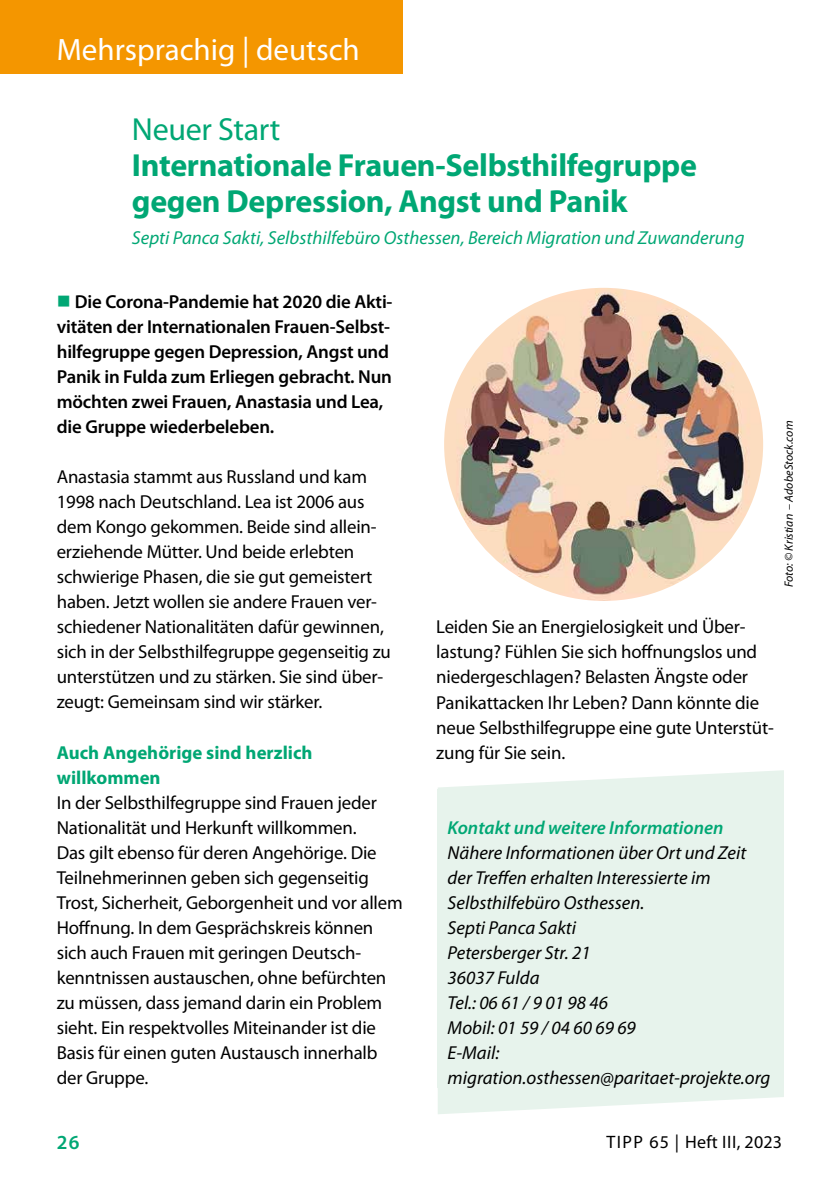
<style>
.page{position:relative;width:840px;height:1191px;background:#fff}
.page>*{position:absolute;margin:0;border:0;box-sizing:border-box;transform-origin:0 0}
.t1{font:700 32px/36px "Myriad Pro";letter-spacing:-.01em;color:#00a774}
.t2{font:32px "Myriad Pro";letter-spacing:-.01em;color:#00a774}
.t3{font:31px "Myriad Pro";color:#fff}
.t4{font:600 20px "Myriad Pro";color:#00a774}
.t5{font:18.8px/25px "Myriad Pro";letter-spacing:-.01em;color:#000}
.t6{font:italic 18.8px/25px "Myriad Pro";color:#000}
.t7{font:600 18.8px/25px "Myriad Pro";letter-spacing:-.01em;color:#000}
.t8{font:italic 18.8px "Myriad Pro";color:#00a774}
.t9{font:700 18.8px/25px "Myriad Pro";color:#00a774}
.t10{font:italic 600 18.8px "Myriad Pro";color:#00a774}
.t11{font:18px "Myriad Pro";letter-spacing:.025em;color:#000}
.t12{font:italic 12px "Myriad Pro";color:#000}
.s1{color:#00a774}
</style>
<div class="page">
<div style="left:0;top:0;width:403px;height:74px;background:#f49600"></div>
<svg style="left:438px;top:770px;width:345px;height:19px"></svg>
<div style="left:437px;top:789px;width:346px;height:298px;background:#e7f3ec"></div>
<svg style="left:437px;top:1087px;width:346px;height:27px"></svg>
<img style="left:444px;top:288px;width:318px;height:313px">
<h2 class="t3" style="left:57px;top:28px;width:173px">Schwerpunkt</h2>
<h2 class="t3" style="left:57px;top:30px;width:304px">Mehrsprachig | deutsch</h2>
<h1 class="t2" style="left:132px;top:110px;width:150px">Neuer Start</h1>
<h1 class="t1" style="left:132px;top:146px;width:566px">Internationale Frauen-Selbsthilfegruppe gegen Depression, Angst und Panik</h1>
<p class="t8" style="left:132px;top:226px;width:613px">Septi Panca Sakti, Selbsthilfebüro Osthessen, Bereich Migration und Zuwanderung</p>
<p class="t7" style="left:57px;top:289px;width:337px"><span class="s1">■</span> Die Corona-Pandemie hat 2020 die Akti&shy;vitäten der Internationalen Frauen-Selbst&shy;hilfegruppe gegen Depression, Angst und Panik in Fulda zum Erliegen gebracht. Nun möchten zwei Frauen, Anastasia und Lea, die Gruppe wiederbeleben.</p>
<p class="t5" style="left:57px;top:464px;width:335px">Anastasia stammt aus Russland und kam 1998 nach Deutschland. Lea ist 2006 aus dem Kongo gekommen. Beide sind allein&shy;erziehende Mütter. Und beide erlebten schwierige Phasen, die sie gut gemeistert haben. Jetzt wollen sie andere Frauen ver&shy;schiedener Nationalitäten dafür gewinnen, sich in der Selbsthilfegruppe gegenseitig zu unterstützen und zu stärken. Sie sind über&shy;zeugt: Gemeinsam sind wir stärker.</p>
<p class="t9" style="left:57px;top:739px;width:257px">Auch Angehörige sind herzlich willkommen</p>
<p class="t5" style="left:57px;top:789px;width:347px">In der Selbsthilfegruppe sind Frauen jeder Nationalität und Herkunft willkommen.<br>Das gilt ebenso für deren Angehörige. Die Teilnehmerinnen geben sich gegenseitig Trost, Sicherheit, Geborgenheit und vor allem Hoffnung. In dem Gesprächskreis können sich auch Frauen mit geringen Deutsch&shy;kenntnissen austauschen, ohne befürchten zu müssen, dass jemand darin ein Problem sieht. Ein respektvolles Miteinander ist die Basis für einen guten Austausch innerhalb der Gruppe.</p>
<p class="t12" style="left:781px;top:587px;width:168px;rotate:-90deg">Foto: © Kristian – AdobeStock.com</p>
<p class="t5" style="left:436px;top:614px;width:339px">Leiden Sie an Energielosigkeit und Über&shy;lastung? Fühlen Sie sich hoffnungslos und niedergeschlagen? Belasten Ängste oder Panikattacken Ihr Leben? Dann könnte die neue Selbsthilfegruppe eine gute Unterstüt&shy;zung für Sie sein.</p>
<p class="t10" style="left:447px;top:815px;width:277px">Kontakt und weitere Informationen</p>
<p class="t6" style="left:447px;top:839px;width:324px">Nähere Informationen über Ort und Zeit der Treffen erhalten Interessierte im<br>Selbsthilfebüro Osthessen.<br>Septi Panca Sakti<br>Petersberger Str. 21<br>36037 Fulda<br>Tel.: 06 61 / 9 01 98 46<br>Mobil: 01 59 / 04 60 69 69<br>E-Mail: migration.osthessen@paritaet-projekte.org</p>
<p class="t4" style="left:57px;top:1129px;width:24px">26</p>
<p class="t11" style="left:606px;top:1130px;width:177px">TIPP 65 | Heft III, 2023</p>
</div>
